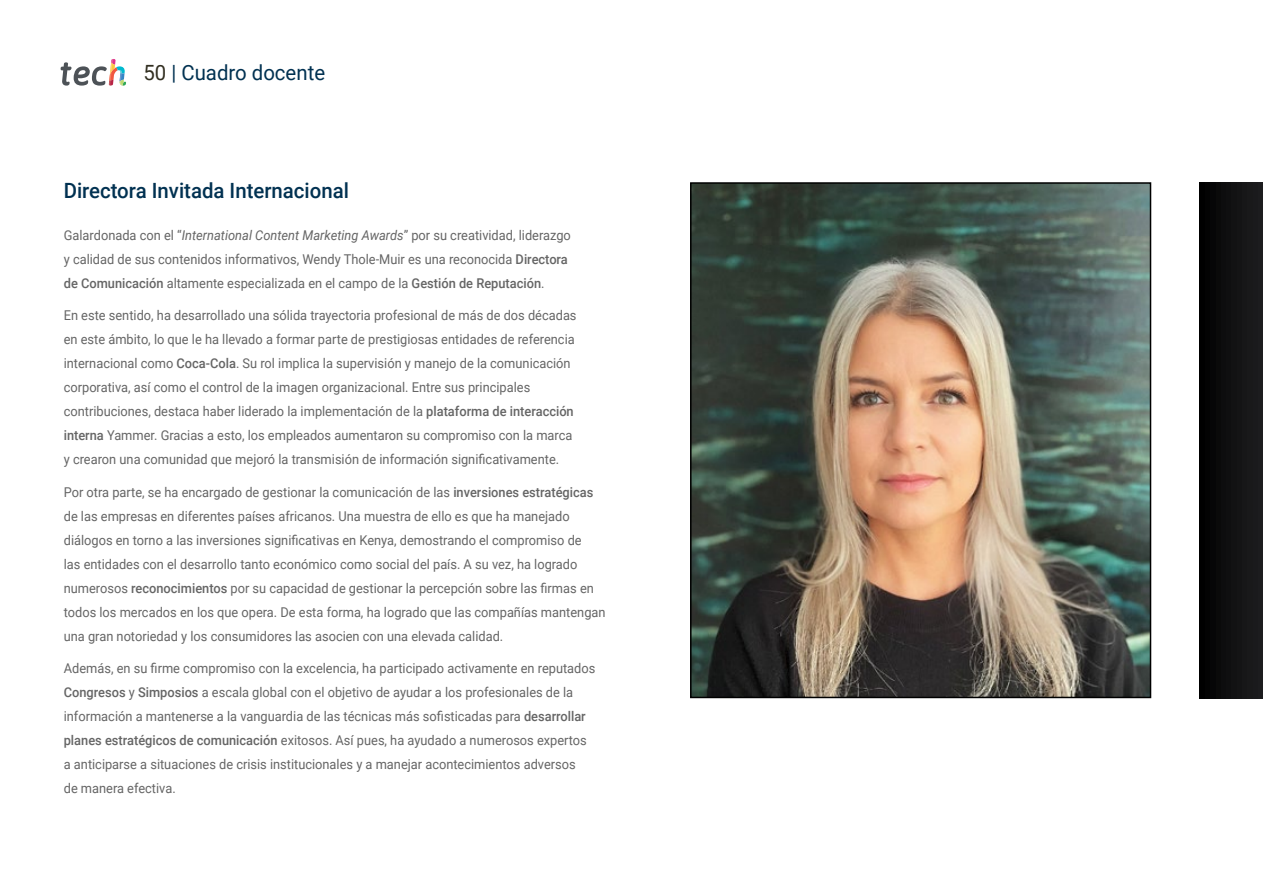
<style>
.page{position:relative;width:1263px;height:893px;background:#fff}
.page>*{position:absolute;margin:0;border:0;box-sizing:border-box;transform-origin:0 0}
.t1{font:500 21px "Roboto";color:#013151}
.t2{font:21px "Roboto";color:#013151}
.t3{font:13.5px/24px "Roboto";color:#656565;scale:.95 1}
.s1{color:#312e20}
.s2{font-style:italic}
.s3{font-weight:500}
</style>
<div class="page">
<img style="left:693px;top:185px;width:455px;height:510px">
<div style="left:690px;top:182px;width:461px;height:516px;border:2px solid #000"></div>
<div style="left:1199px;top:182px;width:64px;height:516px;background:linear-gradient(to right,#000,#1e1e20)"></div>
<svg style="left:61px;top:59px;width:65px;height:27px"></svg>
<h1 class="t2" style="left:144px;top:57px;width:183px"><span class="s1">50</span> | Cuadro docente</h1>
<h1 class="t1" style="left:64px;top:176px;width:287px">Directora Invitada Internacional</h1>
<p class="t3" style="left:64px;top:222px;width:535px">Galardonada con el “<span class="s2">International Content Marketing Awards</span>” por su creatividad, liderazgo y calidad de sus contenidos informativos, Wendy Thole-Muir es una reconocida <span class="s3">Directora de Comunicación</span> altamente especializada en el campo de la <span class="s3">Gestión de Reputación</span>.</p>
<p class="t3" style="left:64px;top:303px;width:541px">En este sentido, ha desarrollado una sólida trayectoria profesional de más de dos décadas en este ámbito, lo que le ha llevado a formar parte de prestigiosas entidades de referencia internacional como <span class="s3">Coca-Cola</span>. Su rol implica la supervisión y manejo de la comunicación corporativa, así como el control de la imagen organizacional. Entre sus principales contribuciones, destaca haber liderado la implementación de la <span class="s3">plataforma de interacción interna</span> Yammer. Gracias a esto, los empleados aumentaron su compromiso con la marca y crearon una comunidad que mejoró la transmisión de información significativamente.</p>
<p class="t3" style="left:64px;top:479px;width:572px">Por otra parte, se ha encargado de gestionar la comunicación de las <span class="s3">inversiones estratégicas </span>de las empresas en diferentes países africanos. Una muestra de ello es que ha manejado diálogos en torno a las inversiones significativas en Kenya, demostrando el compromiso de<br>las entidades con el desarrollo tanto económico como social del país. A su vez, ha logrado numerosos <span class="s3">reconocimientos</span> por su capacidad de gestionar la percepción sobre las firmas en todos los mercados en los que opera. De esta forma, ha logrado que las compañías mantengan una gran notoriedad y los consumidores las asocien con una elevada calidad.</p>
<p class="t3" style="left:64px;top:656px;width:561px">Además, en su firme compromiso con la excelencia, ha participado activamente en reputados <span class="s3">Congresos</span> y <span class="s3">Simposios</span> a escala global con el objetivo de ayudar a los profesionales de la información a mantenerse a la vanguardia de las técnicas más sofisticadas para <span class="s3">desarrollar planes estratégicos de comunicación</span> exitosos. Así pues, ha ayudado a numerosos expertos a anticiparse a situaciones de crisis institucionales y a manejar acontecimientos adversos<br>de manera efectiva.</p>
</div>
